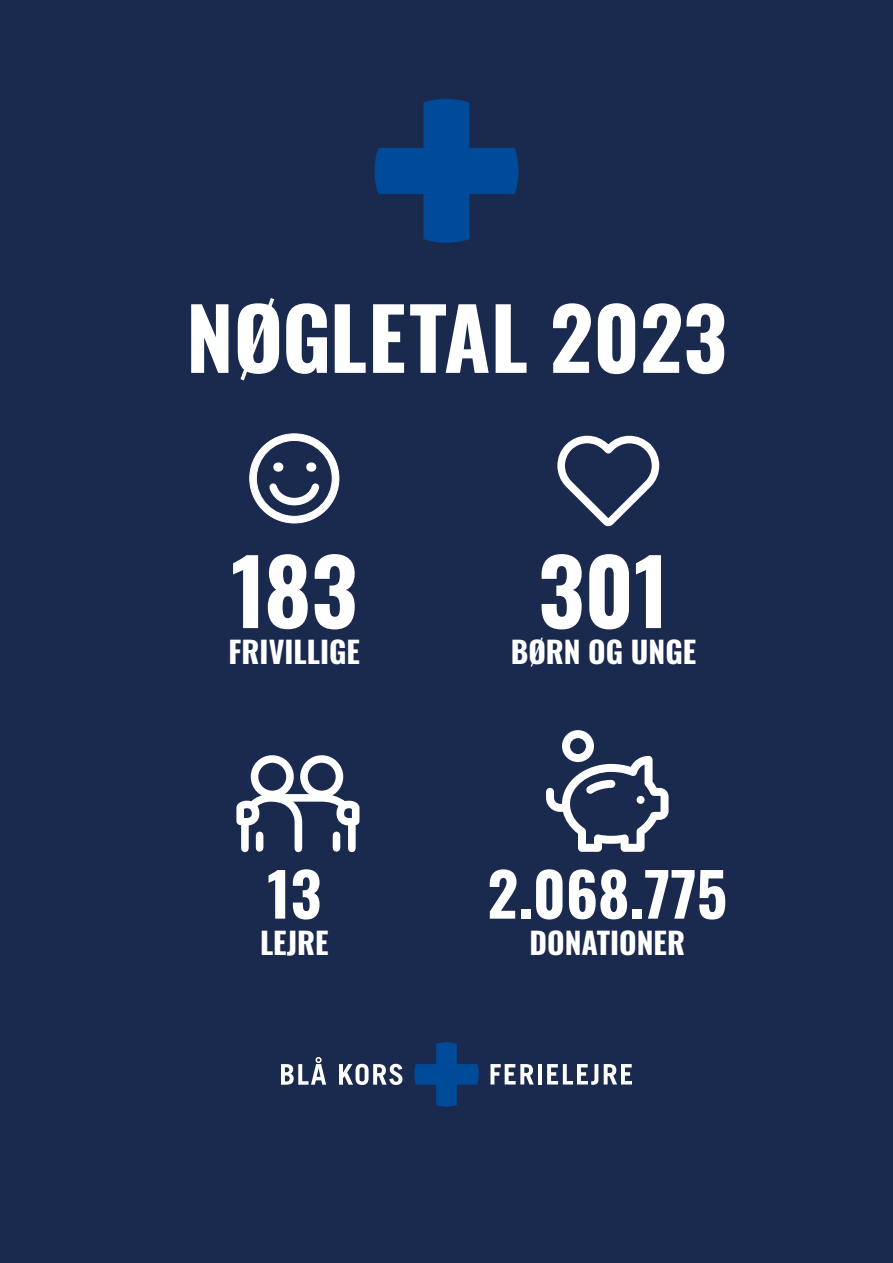
<style>
.page{position:relative;width:893px;height:1263px;background:#1a2a4f}
.page>*{position:absolute;margin:0;border:0;box-sizing:border-box;transform-origin:0 0}
.t1{font:700 90px "Oswald";color:#fff}
.t2{font:700 84.75px "Oswald";color:#fff}
.t3{font:700 60px "Oswald";color:#fff}
.t4{font:700 30px "Oswald";color:#fff}
</style>
<div class="page">
<svg style="left:249px;top:433px;width:91px;height:91px"></svg>
<svg style="left:546px;top:730px;width:122px;height:122px"></svg>
<svg style="left:557px;top:435px;width:103px;height:92px"></svg>
<svg style="left:414px;top:1042px;width:65px;height:65px"></svg>
<svg style="left:281px;top:1057px;width:45px;height:28px"></svg>
<svg style="left:339px;top:1064px;width:63px;height:21px"></svg>
<svg style="left:490px;top:1064px;width:44px;height:20px"></svg>
<hr style="left:538px;top:1064px;width:4px;height:20px;background:#fff">
<svg style="left:547px;top:1064px;width:51px;height:21px"></svg>
<svg style="left:604px;top:1064px;width:28px;height:20px"></svg>
<svg style="left:374px;top:99px;width:144px;height:144px"></svg>
<div style="left:251px;top:755px;width:43px;height:43px;border:8px solid #fff;border-radius:50%"></div>
<div style="left:300px;top:755px;width:43px;height:43px;border:8px solid #fff;border-radius:50%"></div>
<svg style="left:236px;top:790px;width:124px;height:63px"></svg>
<h2 class="t2" style="left:186px;top:294px;width:542px">NØGLETAL 2023</h2>
<h1 class="t1" style="left:231px;top:544px;width:128px">183</h1>
<p class="t4" style="left:229px;top:636px;width:133px">FRIVILLIGE</p>
<h3 class="t3" style="left:267px;top:863px;width:56px">13</h3>
<p class="t4" style="left:260px;top:927px;width:70px">LEJRE</p>
<h1 class="t1" style="left:538px;top:544px;width:132px">301</h1>
<p class="t4" style="left:511px;top:636px;width:187px">BØRN OG UNGE</p>
<h3 class="t3" style="left:487px;top:863px;width:241px">2.068.775</h3>
<p class="t4" style="left:530px;top:927px;width:157px">DONATIONER</p>
</div>
